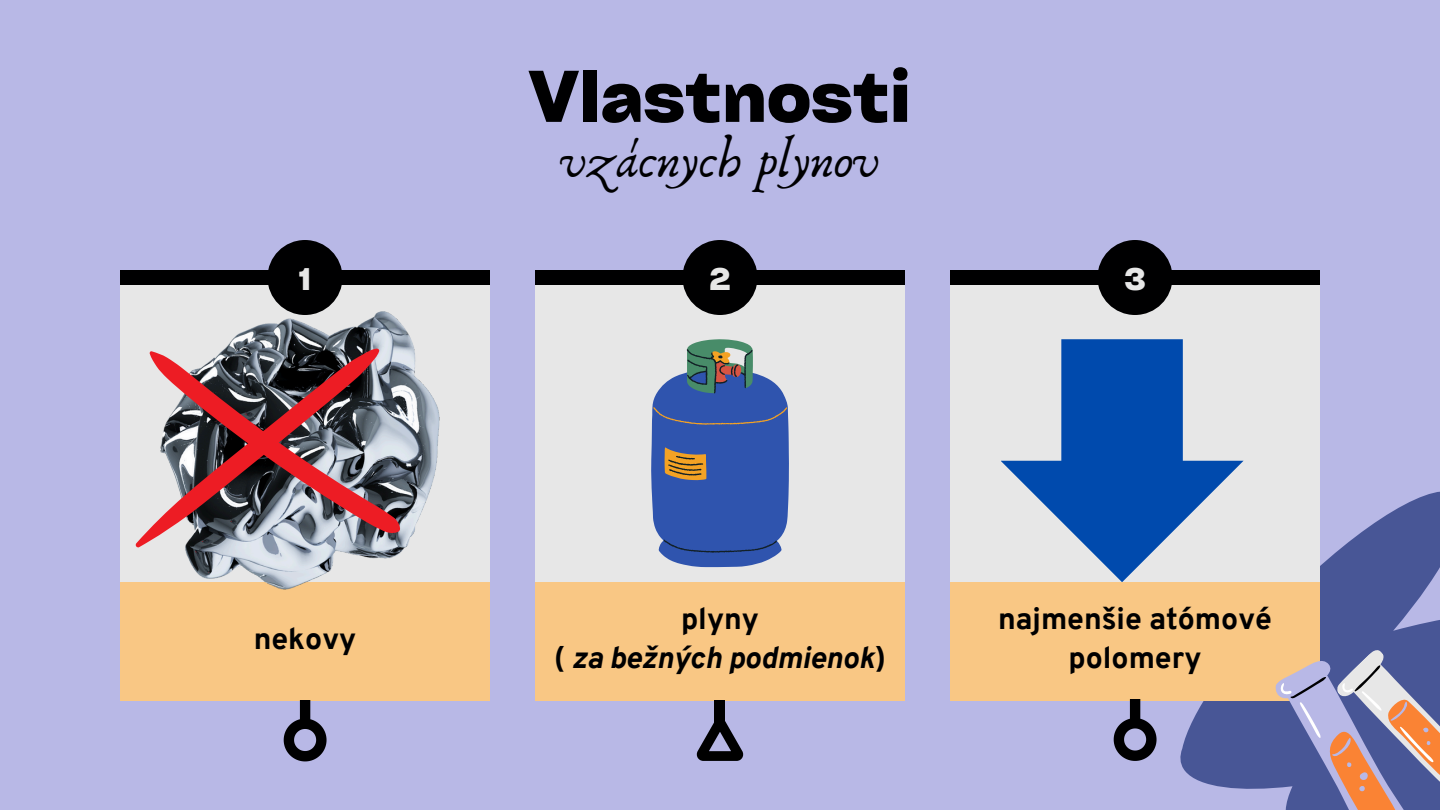
<style>
.page{position:relative;width:1440px;height:810px;background:#b8b8e6}
.page>*{position:absolute;margin:0;border:0;box-sizing:border-box;transform-origin:0 0}
.t1{font:700 70px "Cy Grotesk Key";color:#000001}
.t2{font:50px "Anaktoria";color:#000001}
.t3{font:800 30px/39px "Overpass";color:#000001;text-align:center}
.t4{font:italic 800 30px "Overpass";color:#000001}
.t5{font:700 30px "Cy Grotesk Key";color:#e7e7e7}
.s1{font-style:normal}
</style>
<div class="page">
<div style="left:120px;top:285px;width:369px;height:313px;background:#e7e7e7"></div>
<div style="left:535px;top:285px;width:369px;height:313px;background:#e7e7e7"></div>
<div style="left:535px;top:270px;width:370px;height:15px;background:#000001"></div>
<div style="left:120px;top:270px;width:370px;height:15px;background:#000001"></div>
<div style="left:267px;top:240px;width:75px;height:75px;background:#000001;border-radius:50%"></div>
<div style="left:682px;top:240px;width:76px;height:75px;background:#000001;border-radius:50%"></div>
<svg style="left:1098px;top:451px;width:342px;height:338px;fill:#485696"></svg>
<div style="left:950px;top:285px;width:369px;height:313px;background:#e7e7e7"></div>
<div style="left:950px;top:270px;width:370px;height:15px;background:#000001"></div>
<div style="left:1098px;top:240px;width:74px;height:75px;background:#000001;border-radius:50%"></div>
<div style="left:120px;top:582px;width:370px;height:118px;background:#f9c784"></div>
<div style="left:535px;top:582px;width:370px;height:118px;background:#f9c784"></div>
<div style="left:950px;top:582px;width:370px;height:118px;background:#f9c784"></div>
<svg style="left:1244px;top:627px;width:196px;height:183px"></svg>
<svg style="left:282px;top:700px;width:45px;height:61px"></svg>
<svg style="left:1112px;top:700px;width:46px;height:61px"></svg>
<div style="left:715px;top:700px;width:10px;height:24px;background:#000001"></div>
<svg style="left:697px;top:719px;width:46px;height:42px"></svg>
<svg style="left:1001px;top:339px;width:243px;height:243px"></svg>
<svg style="left:651px;top:339px;width:138px;height:228px;background:#556fa9"></svg>
<img style="left:185px;top:312px;width:255px;height:278px">
<svg style="left:380px;top:351px;width:20px;height:183px"></svg>
<svg style="left:135px;top:348px;width:245px;height:201px"></svg>
<p class="t1" style="left:529px;top:52px;width:384px">Vlastnosti</p>
<p class="t2" style="left:560px;top:131px;width:320px">vzácnych plynov</p>
<h1 class="t5" style="left:299px;top:260px;width:13px">1</h1>
<p class="t5" style="left:710px;top:260px;width:22px">2</p>
<p class="t5" style="left:1124px;top:260px;width:23px">3</p>
<p class="t3" style="left:254px;top:622px;width:104px">nekovy</p>
<p class="t3" style="left:681px;top:602px;width:79px">plyny</p>
<p class="t4" style="left:554px;top:646px;width:333px"><span class="s1">(</span> za bežných podmienok<span class="s1">)</span></p>
<p class="t3" style="left:998px;top:602px;width:275px">najmenšie atómové polomery</p>
</div>
